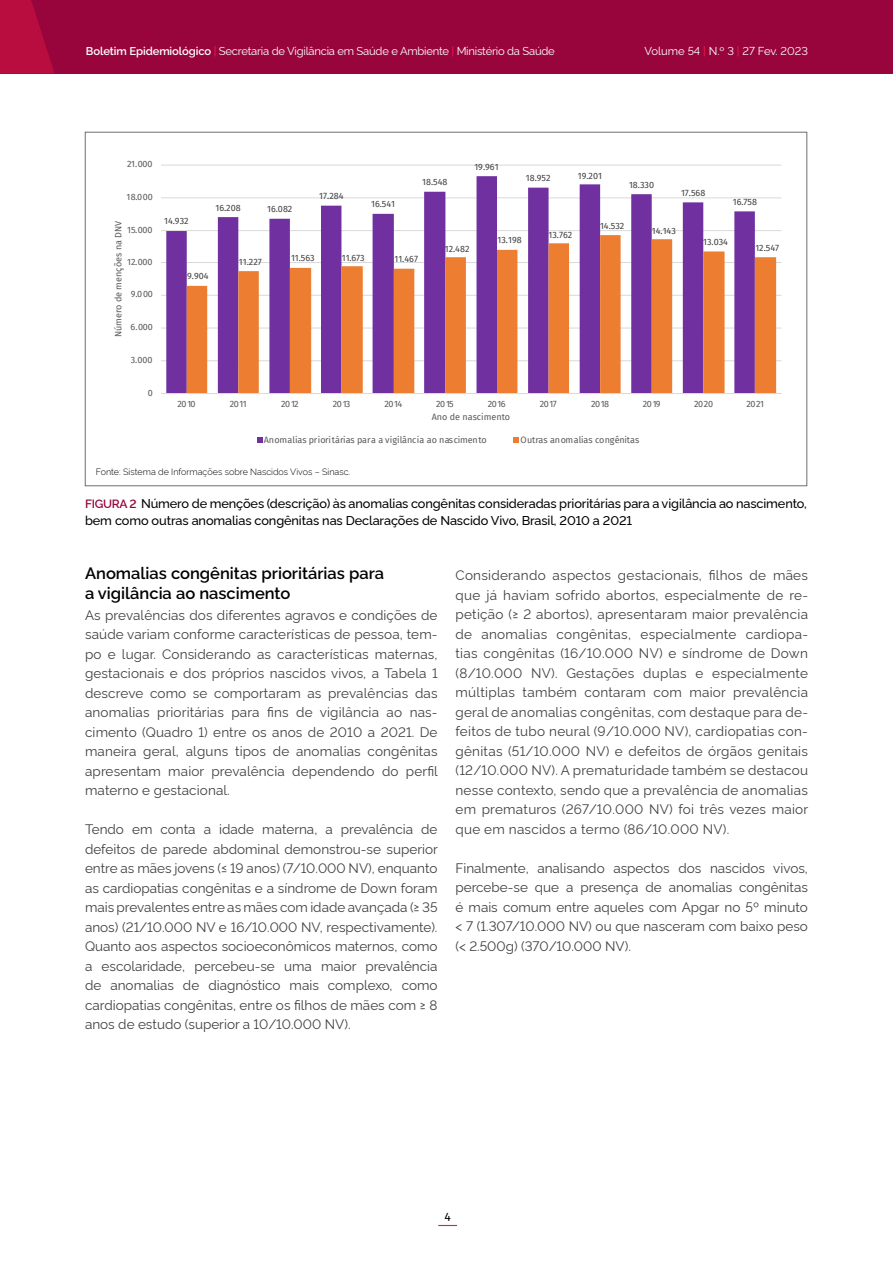
<style>
.page{position:relative;width:893px;height:1263px;background:#fff}
.page>*{position:absolute;margin:0;border:0;box-sizing:border-box;transform-origin:0 0}
.t1{font:600 16.5px/19.5px "Rawline";color:#000}
.t2{font:13.5px/19.5px "Rawline";color:#414042;text-align:justify}
.t3{font:500 12.75px/16.5px "Rawline";letter-spacing:-.01em;color:#000}
.t4{font:12px "Fira Sans";color:#000}
.t5{font:11.25px "Rawline";letter-spacing:-.02em;color:#fff}
.t6{font:11.25px "Rawline";color:#fff}
.t7{font:9px "Fira Sans";color:#595959}
.t8{font:9px "Fira Sans";color:#404040}
.t9{font:300 9px "Rawline";color:#000}
.s1{font-weight:600}
.s2{font-weight:500;color:#ed1944}
.s3{font-weight:600;font-size:12px;color:#98053c}
</style>
<div class="page">
<div style="left:0;top:0;width:893px;height:74px;background:#98053c"></div>
<svg style="left:438px;top:1225px;width:19px;height:1px"></svg>
<svg style="left:0;top:0;width:54px;height:74px"></svg>
<svg style="left:161px;top:164px;width:621px;height:279px"></svg>
<svg style="left:257px;top:438px;width:5px;height:5px"></svg>
<svg style="left:513px;top:438px;width:6px;height:5px"></svg>
<div style="left:342px;top:252px;width:26px;height:9px;background:#fff"></div>
<p class="t5" style="left:86px;top:42px;width:470px"><span class="s1">Boletim Epidemiológico</span> <span class="s2">|</span> Secretaria de Vigilância em Saúde e Ambiente <span class="s2">|</span> Ministério da Saúde</p>
<p class="t6" style="left:644px;top:43px;width:165px">Volume 54 <span class="s2">|</span> N.º 3 <span class="s2">|</span> 27 Fev. 2023</p>
<p class="t7" style="left:127px;top:157px;width:27px">21.000</p>
<p class="t7" style="left:127px;top:190px;width:28px">18.000</p>
<p class="t7" style="left:112px;top:337px;width:118px;rotate:-90deg">Número de menções na DNV</p>
<p class="t7" style="left:127px;top:223px;width:27px">15.000</p>
<p class="t7" style="left:127px;top:255px;width:27px">12.000</p>
<p class="t7" style="left:131px;top:287px;width:24px">9.000</p>
<p class="t7" style="left:131px;top:320px;width:24px">6.000</p>
<p class="t7" style="left:131px;top:353px;width:23px">3.000</p>
<p class="t7" style="left:148px;top:386px;width:7px">0</p>
<p class="t8" style="left:164px;top:215px;width:26px">14.932</p>
<p class="t8" style="left:215px;top:201px;width:27px">16.208</p>
<p class="t8" style="left:267px;top:202px;width:27px">16.082</p>
<p class="t8" style="left:319px;top:189px;width:26px">17.284</p>
<p class="t8" style="left:371px;top:197px;width:26px">16.541</p>
<p class="t8" style="left:422px;top:175px;width:27px">18.548</p>
<p class="t8" style="left:474px;top:160px;width:26px">19.961</p>
<p class="t8" style="left:526px;top:171px;width:26px">18.952</p>
<p class="t8" style="left:578px;top:169px;width:26px">19.201</p>
<p class="t8" style="left:629px;top:178px;width:27px">18.330</p>
<p class="t8" style="left:681px;top:186px;width:26px">17.568</p>
<p class="t8" style="left:733px;top:195px;width:26px">16.758</p>
<p class="t8" style="left:445px;top:242px;width:26px">12.482</p>
<p class="t8" style="left:498px;top:233px;width:26px">13.198</p>
<p class="t8" style="left:549px;top:228px;width:25px">13.762</p>
<p class="t8" style="left:600px;top:219px;width:26px">14.532</p>
<p class="t8" style="left:652px;top:224px;width:26px">14.143</p>
<p class="t8" style="left:703px;top:235px;width:26px">13.034</p>
<p class="t8" style="left:755px;top:241px;width:25px">12.547</p>
<p class="t8" style="left:239px;top:255px;width:24px">11.227</p>
<p class="t8" style="left:291px;top:251px;width:25px">11.563</p>
<p class="t8" style="left:344px;top:251px;width:25px">11.673</p>
<p class="t8" style="left:394px;top:252px;width:25px">11.467</p>
<p class="t8" style="left:342px;top:251px;width:24px">11.673</p>
<p class="t8" style="left:187px;top:269px;width:23px">9.904</p>
<p class="t7" style="left:178px;top:397px;width:20px">2010</p>
<p class="t7" style="left:230px;top:397px;width:18px">2011</p>
<p class="t7" style="left:281px;top:397px;width:19px">2012</p>
<p class="t7" style="left:333px;top:397px;width:19px">2013</p>
<p class="t7" style="left:384px;top:397px;width:19px">2014</p>
<p class="t7" style="left:436px;top:397px;width:19px">2015</p>
<p class="t7" style="left:488px;top:397px;width:19px">2016</p>
<p class="t7" style="left:540px;top:397px;width:19px">2017</p>
<p class="t7" style="left:591px;top:397px;width:20px">2018</p>
<p class="t7" style="left:643px;top:397px;width:19px">2019</p>
<p class="t7" style="left:694px;top:397px;width:20px">2020</p>
<p class="t7" style="left:746px;top:397px;width:19px">2021</p>
<p class="t7" style="left:432px;top:410px;width:80px">Ano de nascimento</p>
<p class="t7" style="left:264px;top:433px;width:224px">Anomalias prioritárias para a vigilância ao nascimento</p>
<p class="t7" style="left:521px;top:433px;width:120px">Outras anomalias congênitas</p>
<p class="t9" style="left:96px;top:465px;width:256px">Fonte: Sistema de Informações sobre Nascidos Vivos – Sinasc.</p>
<p class="t3" style="left:85px;top:494px;width:723px"><span class="s3">Figura 2</span> Número de menções (descrição) às anomalias congênitas consideradas prioritárias para a vigilância ao nascimento, bem como outras anomalias congênitas nas Declarações de Nascido Vivo, Brasil, 2010 a 2021</p>
<p class="t1" style="left:85px;top:562px;width:301px">Anomalias congênitas prioritárias para a vigilância ao nascimento</p>
<p class="t2" style="left:85px;top:604px;width:354px">As prevalências dos diferentes agravos e condições de saúde variam conforme características de pessoa, tem&shy;po e lugar. Considerando as características maternas, gestacionais e dos próprios nascidos vivos, a Tabela 1 descreve como se comportaram as prevalências das anomalias prioritárias para fins de vigilância ao nas&shy;cimento (Quadro 1) entre os anos de 2010 a 2021. De maneira geral, alguns tipos de anomalias congênitas apresentam maior prevalência dependendo do perfil materno e gestacional.</p>
<p class="t2" style="left:85px;top:818px;width:354px">Tendo em conta a idade materna, a prevalência de defeitos de parede abdominal demonstrou-se superior entre as mães jovens (≤ 19 anos) (7/10.000 NV), enquanto as cardiopatias congênitas e a síndrome de Down foram mais prevalentes entre as mães com idade avançada (≥ 35 anos) (21/10.000 NV e 16/10.000 NV, respectivamente).<br>Quanto aos aspectos socioeconômicos maternos, como a escolaridade, percebeu-se uma maior prevalência de anomalias de diagnóstico mais complexo, como cardiopatias congênitas, entre os filhos de mães com ≥ 8 anos de estudo (superior a 10/10.000 NV).</p>
<p class="t2" style="left:455px;top:564px;width:354px">Considerando aspectos gestacionais, filhos de mães que já haviam sofrido abortos, especialmente de re&shy;petição (≥ 2 abortos), apresentaram maior prevalência de anomalias congênitas, especialmente cardiopa&shy;tias congênitas (16/10.000 NV) e síndrome de Down (8/10.000 NV). Gestações duplas e especialmente múltiplas também contaram com maior prevalência geral de anomalias congênitas, com destaque para de&shy;feitos de tubo neural (9/10.000 NV), cardiopatias con&shy;gênitas (51/10.000 NV) e defeitos de órgãos genitais (12/10.000 NV). A prematuridade também se destacou nesse contexto, sendo que a prevalência de anomalias em prematuros (267/10.000 NV) foi três vezes maior que em nascidos a termo (86/10.000 NV).</p>
<p class="t2" style="left:455px;top:857px;width:354px">Finalmente, analisando aspectos dos nascidos vivos, percebe-se que a presença de anomalias congênitas é mais comum entre aqueles com Apgar no 5º minuto &lt; 7 (1.307/10.000 NV) ou que nasceram com baixo peso (&lt; 2.500g) (370/10.000 NV).</p>
<p class="t4" style="left:444px;top:1207px;width:8px">4</p>
</div>
